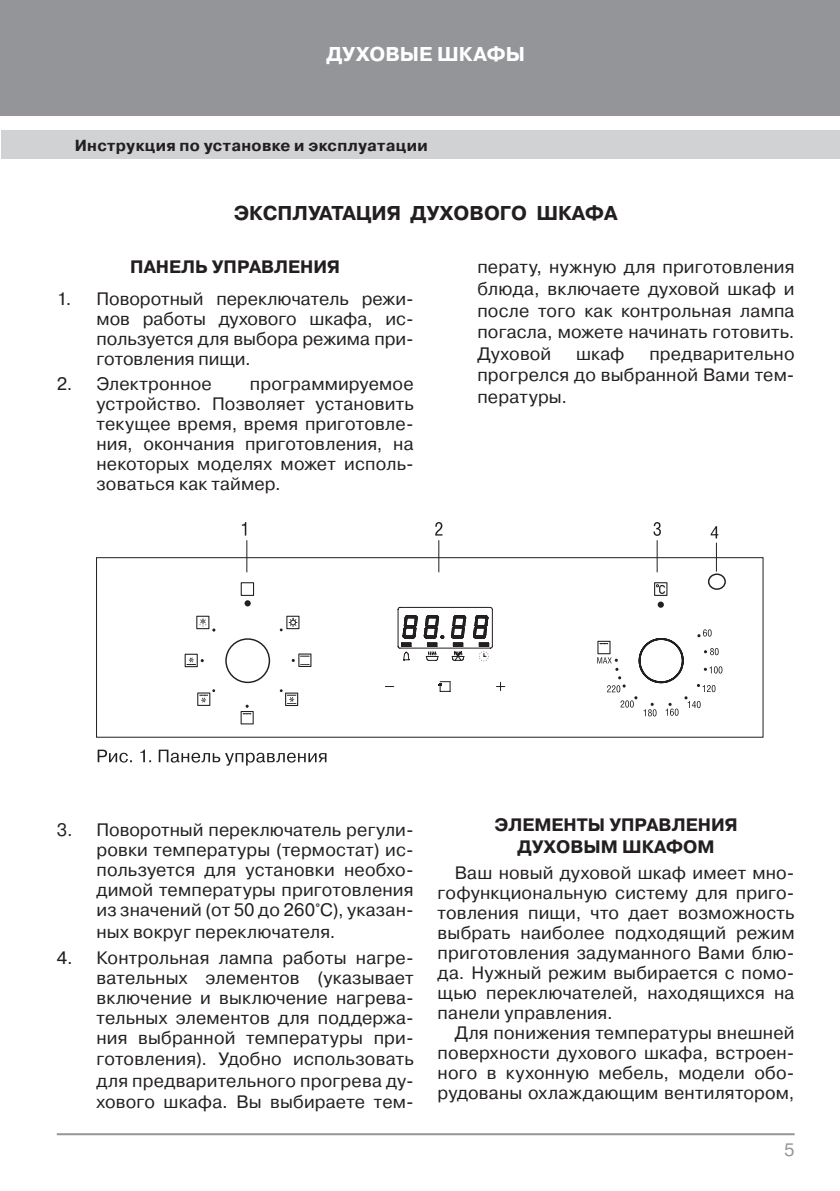
<style>
.page{position:relative;width:840px;height:1191px;background:#fff}
.page>*{position:absolute;margin:0;border:0;box-sizing:border-box;transform-origin:0 0}
.t1{font:700 20px "Pragmatica C";color:#231f20}
.t2{font:700 20px "Pragmatica C";color:#fff}
.t3{font:18px/20px "Pragmatica C";letter-spacing:.01em;color:#231f20;text-align:justify}
.t4{font:700 18px/21.6px "Pragmatica C";color:#231f20;text-align:center}
.t5{font:18px "Pragmatica C";color:#939598}
.t6{font:700 16px "Pragmatica C";letter-spacing:.02em;color:#231f20}
</style>
<div class="page">
<div style="left:0;top:0;width:839px;height:116px;background:#939598"></div>
<div style="left:1px;top:130px;width:838px;height:29px;background:#d1d2d4"></div>
<hr style="left:57px;top:1133px;width:737px;height:2px;background:#939598">
<svg style="left:98px;top:749px;width:228px;height:16px"></svg>
<div style="left:96px;top:557px;width:667px;height:180px;border:1px solid #231f20"></div>
<div style="left:225px;top:638px;width:45px;height:45px;border:1px solid #231f20;border-radius:50%"></div>
<div style="left:707px;top:573px;width:18px;height:17px;border:1px solid #231f20;border-radius:50%"></div>
<div style="left:196px;top:616px;width:13px;height:13px;border:1px solid #231f20"></div>
<svg style="left:240px;top:582px;width:72px;height:85px"></svg>
<div style="left:285px;top:692px;width:13px;height:14px;border:1px solid #231f20"></div>
<svg style="left:279px;top:689px;width:17px;height:15px"></svg>
<svg style="left:242px;top:704px;width:9px;height:10px"></svg>
<div style="left:240px;top:711px;width:13px;height:13px;border:1px solid #231f20"></div>
<svg style="left:597px;top:629px;width:125px;height:87px"></svg>
<div style="left:657px;top:601px;width:6px;height:7px;background:#231f20;border-radius:50%"></div>
<div style="left:653px;top:582px;width:14px;height:14px;border:1px solid #231f20"></div>
<svg style="left:655px;top:584px;width:9px;height:10px"></svg>
<svg style="left:385px;top:606px;width:121px;height:86px"></svg>
<hr style="left:246px;top:540px;width:1px;height:32px;background:#231f20">
<hr style="left:438px;top:540px;width:1px;height:32px;background:#231f20">
<hr style="left:656px;top:540px;width:1px;height:32px;background:#231f20">
<svg style="left:242px;top:522px;width:4px;height:13px"></svg>
<svg style="left:435px;top:522px;width:7px;height:13px"></svg>
<svg style="left:653px;top:522px;width:7px;height:14px"></svg>
<svg style="left:710px;top:526px;width:8px;height:45px"></svg>
<div style="left:184px;top:653px;width:14px;height:14px;border:1px solid #231f20"></div>
<svg style="left:186px;top:657px;width:18px;height:8px"></svg>
<svg style="left:199px;top:689px;width:16px;height:13px"></svg>
<div style="left:197px;top:692px;width:13px;height:14px;border:1px solid #231f20"></div>
<svg style="left:199px;top:618px;width:7px;height:9px"></svg>
<p class="t2" style="left:326px;top:46px;width:200px">ДУХОВЫЕ ШКАФЫ</p>
<p class="t6" style="left:75px;top:139px;width:354px">Инструкция по установке и эксплуатации</p>
<p class="t1" style="left:234px;top:202px;width:385px">ЭКСПЛУАТАЦИЯ ДУХОВОГО ШКАФА</p>
<p class="t4" style="left:130px;top:256px;width:211px">ПАНЕЛЬ УПРАВЛЕНИЯ</p>
<p class="t3" style="left:96px;top:289px;width:318px;text-indent:-40px">1. Поворотный переключа тель режи&shy;мов работы духового шкафа, ис&shy;пользуется для выбора режима при&shy;готовления пищи.</p>
<p class="t3" style="left:57px;top:374px;width:156px">2. Электронное</p>
<p class="t3" style="left:96px;top:374px;width:318px;text-indent:153px">программируемое устройство. Позволяет установить текущее время, время приготовле&shy;ния, окончания приготовления, на некоторых моделях может исполь&shy;зоваться как таймер.</p>
<p class="t3" style="left:477px;top:257px;width:318px;line-height:21.6px">перату, нужную для приготовления блюда, включаете духовой шкаф и после того как контрольная лампа погасла, можете начинать готовить.<br>Духовой</p>
<p class="t3" style="left:575px;top:344px;width:50px">шкаф</p>
<p class="t3" style="left:477px;top:343px;width:318px;line-height:21.6px;text-indent:172px">предварительно прогрелся до выбранной Вами тем&shy;пературы.</p>
<p class="t3" style="left:96px;top:820px;width:318px;text-indent:-40px">3. Поворотный переключа тель регули&shy;ровки температуры (термостат) ис&shy;пользуется для установки необхо&shy;димой температуры приготовления из значений (от 50 до 260°С), указан&shy;ных вокруг переключателя.</p>
<p class="t3" style="left:96px;top:947px;width:318px;line-height:20.6px;text-indent:-40px">4. Контрольная лампа работы нагре&shy;вательных элементов (указывает включение и выключение нагрева&shy;тельных элементов для поддержа&shy;ния выбранной температуры при&shy;готовления). Удобно использовать для предварительного прогрева ду&shy;хового шкафа. Вы выбираете тем-</p>
<p class="t4" style="left:494px;top:814px;width:244px">ЭЛЕМЕНТЫ УПРАВЛЕНИЯ<br>ДУХОВЫМ ШКАФОМ</p>
<p class="t3" style="left:437px;top:862px;width:358px;text-indent:17px">Ваш новый духовой шкаф имеет мно&shy;гофункциональную систему для приго&shy;товления пищи, что дает возможность выбрать наиболее подходящий режим приготовления задуманного Вами блю&shy;да. Нужный режим выбирается с помо&shy;щью переключателей, находящихся на панели управления.</p>
<p class="t3" style="left:437px;top:1022px;width:358px;text-indent:17px">Для понижения температуры внешней поверхности духового шкафа, встроен&shy;ного в кухонную мебель, модели обо&shy;рудованы охлаждающим вентилятором,</p>
<p class="t5" style="left:783px;top:1140px;width:12px">5</p>
</div>
